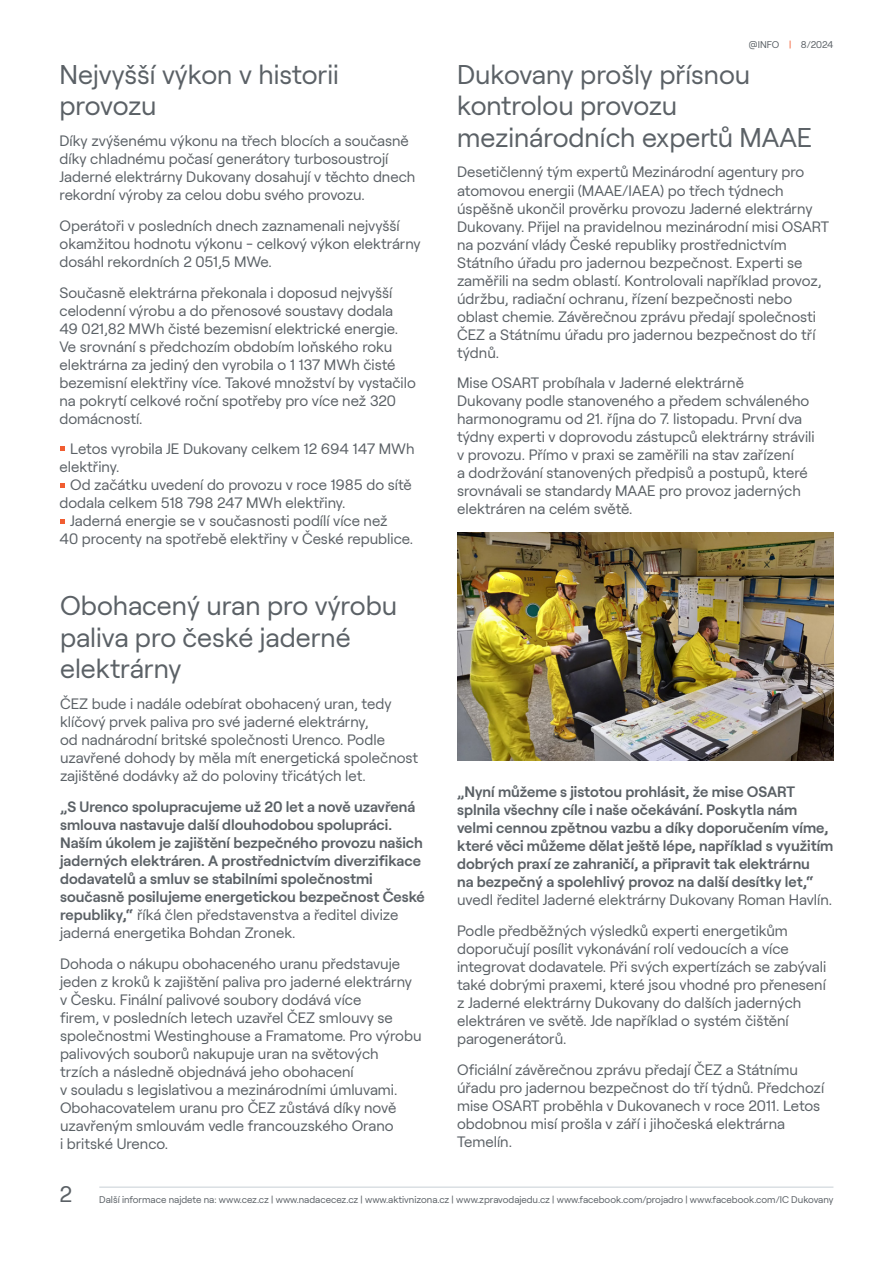
<style>
.page{position:relative;width:893px;height:1263px;background:#fff}
.page>*{position:absolute;margin:0;border:0;box-sizing:border-box;transform-origin:0 0}
.nadpis_clanku{font:27px/31.5px "Roobert CEZ";color:#5b6166}
.t1{font:22.5px "Roobert CEZ";color:#5b6166}
.nadpis_clanku-2{font:15px/18px "Roobert CEZ";color:#5b6166}
.nadpis_clanku-3{font:600 15px/18px "Roobert CEZ";color:#5b6166}
.t2{font:9.75px "Roobert CEZ";color:#5b6166}
.s1{font-weight:400}
.s2{color:#f15d31}
</style>
<div class="page">
<hr style="left:99px;top:1186px;width:734px;height:2px;background:#dadfe3">
<svg style="left:60px;top:446px;width:4px;height:5px"></svg>
<svg style="left:60px;top:483px;width:4px;height:5px"></svg>
<svg style="left:60px;top:520px;width:4px;height:4px"></svg>
<img style="left:457px;top:533px;width:376px;height:228px">
<p class="nadpis_clanku" style="left:60px;top:56px;width:281px">Nejvyšší výkon v historii provozu</p>
<p class="nadpis_clanku-2" style="left:60px;top:131px;width:357px">Díky zvýšenému výkonu na třech blocích a současně díky chladnému počasí generátory turbosoustrojí Jaderné elektrárny Dukovany dosahují v těchto dnech rekordní výroby za celou dobu svého provozu.</p>
<p class="nadpis_clanku-2" style="left:60px;top:215px;width:363px">Operátoři v posledních dnech zaznamenali nejvyšší okamžitou hodnotu výkonu - celkový výkon elektrárny dosáhl rekordních 2 051,5 MWe.</p>
<p class="nadpis_clanku-2" style="left:60px;top:282px;width:358px">Současně elektrárna překonala i doposud nejvyšší celodenní výrobu a do přenosové soustavy dodala<br>49 021,82 MWh čisté bezemisní elektrické energie.<br>Ve srovnání s předchozím obdobím loňského roku elektrárna za jediný den vyrobila o 1 137 MWh čisté bezemisní elektřiny více. Takové množství by vystačilo na pokrytí celkové roční spotřeby pro více než 320 domácností.</p>
<p class="nadpis_clanku-2" style="left:70px;top:439px;width:346px">Letos vyrobila JE Dukovany celkem 12 694 147 MWh</p>
<p class="nadpis_clanku-2" style="left:60px;top:457px;width:61px">elektřiny.</p>
<p class="nadpis_clanku-2" style="left:70px;top:475px;width:343px">Od začátku uvedení do provozu v roce 1985 do sítě</p>
<p class="nadpis_clanku-2" style="left:60px;top:493px;width:288px">dodala celkem 518 798 247 MWh elektřiny.</p>
<p class="nadpis_clanku-2" style="left:70px;top:511px;width:319px">Jaderná energie se v současnosti podílí více než</p>
<p class="nadpis_clanku-2" style="left:60px;top:529px;width:355px">40 procenty na spotřebě elektřiny v České republice.</p>
<p class="nadpis_clanku" style="left:60px;top:588px;width:339px">Obohacený uran pro výrobu paliva pro české jaderné elektrárny</p>
<p class="nadpis_clanku-2" style="left:60px;top:694px;width:360px">ČEZ bude i nadále odebírat obohacený uran, tedy klíčový prvek paliva pro své jaderné elektrárny,<br>od nadnárodní britské společnosti Urenco. Podle uzavřené dohody by měla mít energetická společnost zajištěné dodávky až do poloviny třicátých let.</p>
<p class="nadpis_clanku-3" style="left:60px;top:796px;width:366px">„S Urenco spolupracujeme už 20 let a nově uzavřená smlouva nastavuje další dlouhodobou spolupráci.<br>Naším úkolem je zajištění bezpečného provozu našich jaderných elektráren. A prostřednictvím diverzifikace dodavatelů a smluv se stabilními společnostmi současně posilujeme energetickou bezpečnost České republiky,“ <span class="s1">říká člen představenstva a ředitel divize jaderná energetika Bohdan Zronek.</span></p>
<p class="nadpis_clanku-2" style="left:60px;top:953px;width:363px">Dohoda o nákupu obohaceného uranu představuje jeden z kroků k zajištění paliva pro jaderné elektrárny v Česku. Finální palivové soubory dodává více<br>firem, v posledních letech uzavřel ČEZ smlouvy se společnostmi Westinghouse a Framatome. Pro výrobu palivových souborů nakupuje uran na světových<br>trzích a následně objednává jeho obohacení<br>v souladu s legislativou a mezinárodními úmluvami.<br>Obohacovatelem uranu pro ČEZ zůstává díky nově uzavřeným smlouvám vedle francouzského Orano<br>i britské Urenco.</p>
<p class="t2" style="left:749px;top:38px;width:86px">@INFO <span class="s2">|</span> 8/2024</p>
<p class="nadpis_clanku" style="left:457px;top:56px;width:356px">Dukovany prošly přísnou kontrolou provozu mezinárodních expertů MAAE</p>
<p class="nadpis_clanku-2" style="left:457px;top:162px;width:374px">Desetičlenný tým expertů Mezinárodní agentury pro atomovou energii (MAAE/IAEA) po třech týdnech úspěšně ukončil prověrku provozu Jaderné elektrárny Dukovany. Přijel na pravidelnou mezinárodní misi OSART na pozvání vlády České republiky prostřednictvím Státního úřadu pro jadernou bezpečnost. Experti se zaměřili na sedm oblastí. Kontrolovali například provoz, údržbu, radiační ochranu, řízení bezpečnosti nebo oblast chemie. Závěrečnou zprávu předají společnosti ČEZ a Státnímu úřadu pro jadernou bezpečnost do tří týdnů.</p>
<p class="nadpis_clanku-2" style="left:457px;top:373px;width:359px">Mise OSART probíhala v Jaderné elektrárně<br>Dukovany podle stanoveného a předem schváleného harmonogramu od 21. října do 7. listopadu. První dva týdny experti v doprovodu zástupců elektrárny strávili v provozu. Přímo v praxi se zaměřili na stav zařízení<br>a dodržování stanovených předpisů a postupů, které srovnávali se standardy MAAE pro provoz jaderných elektráren na celém světě.</p>
<p class="nadpis_clanku-3" style="left:457px;top:781px;width:378px">„Nyní můžeme s jistotou prohlásit, že mise OSART splnila všechny cíle i naše očekávání. Poskytla nám velmi cennou zpětnou vazbu a díky doporučením víme, které věci můžeme dělat ještě lépe, například s využitím dobrých praxí ze zahraničí, a připravit tak elektrárnu<br>na bezpečný a spolehlivý provoz na další desítky let,“ <span class="s1">uvedl ředitel Jaderné elektrárny Dukovany Roman Havlín.</span></p>
<p class="nadpis_clanku-2" style="left:457px;top:920px;width:371px">Podle předběžných výsledků experti energetikům doporučují posílit vykonávání rolí vedoucích a více integrovat dodavatele. Při svých expertízách se zabývali také dobrými praxemi, které jsou vhodné pro přenesení z Jaderné elektrárny Dukovany do dalších jaderných elektráren ve světě. Jde například o systém čištění parogenerátorů.</p>
<p class="nadpis_clanku-2" style="left:457px;top:1059px;width:369px">Oficiální závěrečnou zprávu předají ČEZ a Státnímu úřadu pro jadernou bezpečnost do tří týdnů. Předchozí mise OSART proběhla v Dukovanech v roce 2011. Letos obdobnou misí prošla v září i jihočeská elektrárna Temelín.</p>
<h2 class="t1" style="left:60px;top:1177px;width:14px">2</h2>
<p class="t2" style="left:99px;top:1192px;width:736px">Další informace najdete na: www.cez.cz | www.nadacecez.cz | www.aktivnizona.cz | www.zpravodajedu.cz | www.facebook.com/projadro | www.facebook.com/IC Dukovany</p>
</div>
